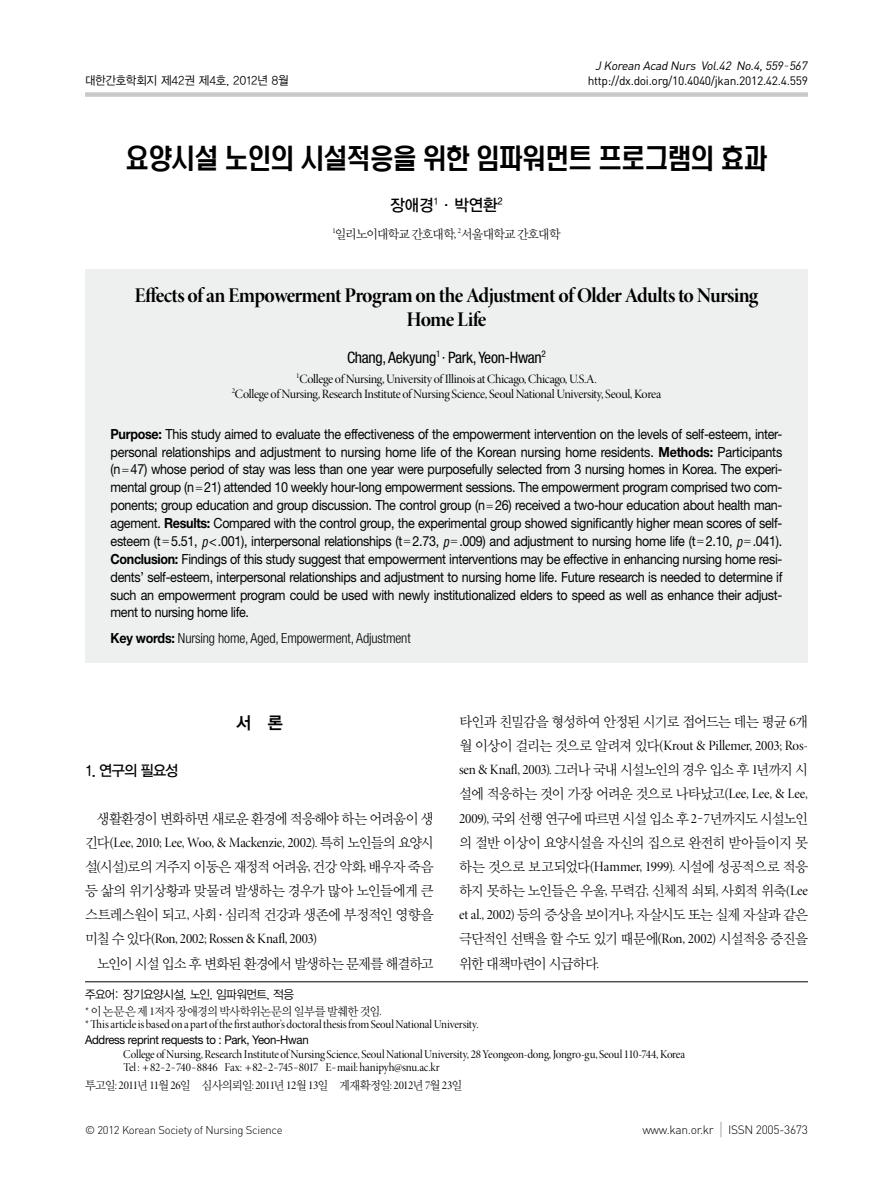
<style>
.page{position:relative;width:893px;height:1191px;background:#fff}
.page>*{position:absolute;margin:0;border:0;box-sizing:border-box;transform-origin:0 0}
.t1{font:500 27px "HYK Head Line";letter-spacing:-.05em;color:#000;scale:.9 1}
.t2{font:21px/24px "Minion Pro Bold Disp";letter-spacing:-.035em;color:#000;text-align:center}
.t3{font:17.25px "YDIYGO340";color:#000;scale:.95 1}
.t4{font:16.5px "YDIYGO330";color:#000;scale:.95 1}
.t5{font:condensed 15.75px "Helvetica Neue LT Std";letter-spacing:-.02em;color:#000}
.t6{font:15px "YDIYGO330";letter-spacing:-.05em;color:#000;scale:.95 1}
.t7{font:14.25px/24.2px "YDIY Mj O320";letter-spacing:-.06em;color:#000;text-align:justify;scale:.96 1}
.t8{font:14.25px "Minion Pro Disp";letter-spacing:-.015em;color:#000;scale:.96 1}
.t9{font:13.95px/17.9px "Helvetica Neue LT Std";letter-spacing:-.025em;color:#000;text-align:justify;scale:.9 1}
.t10{font:300 condensed 13.95px "Helvetica Neue LT Std";letter-spacing:-.01em;color:#000}
.t11{font:12.75px/14.5px "Minion Pro Disp";letter-spacing:-.03em;color:#000;text-align:center}
.t12{font:12.75px "YDIY Mj O320";letter-spacing:-.07em;color:#000;scale:.96 1}
.t13{font:12px/13.2px "Minion Pro Disp";letter-spacing:-.015em;color:#000;scale:.96 1}
.t14{font:12px "Minion Pro Disp";letter-spacing:-.035em;color:#000;scale:.96 1}
.t15{font:12px "DIN Pro";letter-spacing:-.025em;color:#000}
.t16{font:12px "Helvetica Neue LT Std";letter-spacing:-.025em;color:#000;scale:.95 1}
.t17{font:italic 12px "DIN Pro";color:#000}
.t18{font:12px "YDIY Mj O320";letter-spacing:-.025em;color:#000;scale:.96 1}
.t19{font:300 12px "DIN Pro";letter-spacing:-.025em;color:#000}
.t20{font:12px "YDIYGO320";letter-spacing:-.01em;color:#000;scale:.95 1}
.t21{font:12px "YDIYGO320";letter-spacing:-.03em;color:#000;scale:.96 1}
.t22{font:300 11.25px "DIN Pro";letter-spacing:-.025em;color:#000}
.s1{font-family:"Dotum";font-size:10.8px}
.s2{font-family:"Minion Pro Disp"}
.s3{font-weight:700}
.s4{font-family:"Dotum";font-size:12.6px}
.s5{font-family:"Helvetica";font-style:italic;font-stretch:condensed}
.s6{font-weight:700;font-stretch:normal}
.s7{font-family:"YDIY Mj O320"}
.s8{font-family:"YDIYGO320"}
.s9{font-family:"Dotum";font-size:12.9px}
.s10{font-weight:400;font-size:18px;color:#9f9fa0}
</style>
<div class="page">
<div style="left:85px;top:92px;width:723px;height:5px;background:#c9c9ca"></div>
<div style="left:85px;top:270px;width:723px;height:392px;background:#eeefef"></div>
<hr style="left:85px;top:981px;width:723px;height:1px;background:#000">
<p class="t17" style="left:595px;top:57px;width:216px">J Korean Acad Nurs Vol.42 No.4,559<span class="s1">-</span>567</p>
<p class="t20" style="left:85px;top:74px;width:216px">대한간호학회지 제42권 제4호, 2012년 8월</p>
<p class="t15" style="left:588px;top:73px;width:222px">http://dx.doi.org/10.4040/jkan.2012.42.4.559</p>
<h1 class="t1" style="left:125px;top:145px;width:716px">요양시설 노인의 시설적응을 위한 임파워먼트 프로그램의 효과</h1>
<p class="t4" style="left:390px;top:196px;width:120px">장애경<sup>1</sup>·박연환<sup>2</sup></p>
<p class="t12" style="left:332px;top:227px;width:239px"><sup>1</sup>일리노이대학교 간호대학<span class="s2">,</span> <sup>2</sup>서울대학교 간호대학</p>
<h2 class="t2" style="left:135px;top:284px;width:625px">Effects of an Empowerment Program on the Adjustment of Older Adults to Nursing<br>Home Life</h2>
<p class="t5" style="left:347px;top:348px;width:200px">Chang, Aekyung<sup>1</sup> · Park, Yeon-Hwan<sup>2</sup></p>
<p class="t11" style="left:232px;top:372px;width:431px"><sup>1</sup>College of Nursing, University of Illinois at Chicago, Chicago, U.S.A.<br><sup>2</sup>College of Nursing, Research Institute of Nursing Science, Seoul National University, Seoul, Korea</p>
<p class="t9" style="left:111px;top:425px;width:748px"><span class="s3">Purpose:</span> This study aimed to evaluate the effectiveness of the empowerment intervention on the levels of self-esteem, inter&shy;personal relationships and adjustment to nursing home life of the Korean nursing home residents. <span class="s3">Methods:</span> Participants (n<span class="s4">=</span>47) whose period of stay was less than one year were purposefully selected from 3 nursing homes in Korea. The experi&shy;mental group (n<span class="s4">=</span>21) attended 10 weekly hour-long empowerment sessions. The empowerment program comprised two com&shy;ponents; group education and group discussion. The control group (n<span class="s4">=</span>26) received a two-hour education about health man&shy;agement. <span class="s3">Results:</span> Compared with the control group, the experimental group showed significantly higher mean scores of self&shy;esteem (t<span class="s4">=</span>5.51, <span class="s5">p</span>&lt;.001), interpersonal relationships (t<span class="s4">=</span>2.73, <span class="s5">p</span><span class="s4">=</span>.009) and adjustment to nursing home life (t<span class="s4">=</span>2.10, <span class="s5">p</span><span class="s4">=</span>.041).<br><span class="s3">Conclusion:</span> Findings of this study suggest that empowerment interventions may be effective in enhancing nursing home resi&shy;dents’ self-esteem, interpersonal relationships and adjustment to nursing home life. Future research is needed to determine if such an empowerment program could be used with newly institutionalized elders to speed as well as enhance their adjust&shy;ment to nursing home life.</p>
<p class="t10" style="left:111px;top:630px;width:302px"><span class="s6">Key words:</span> Nursing home, Aged, Empowerment, Adjustment</p>
<p class="t3" style="left:236px;top:713px;width:51px">서 론</p>
<p class="t6" style="left:85px;top:762px;width:100px">1. 연구의 필요성</p>
<p class="t7" style="left:97px;top:806px;width:352px">생활환경이 변화하면 새로운 환경에 적응해야 하는 어려움이 생</p>
<p class="t8" style="left:85px;top:833px;width:365px"><span class="s7">긴다</span>(Lee, 2010; Lee, Woo, &amp; Mackenzie, 2002). <span class="s7">특히 노인들의 요양시</span></p>
<p class="t7" style="left:85px;top:854px;width:365px">설<span class="s2">(</span>시설<span class="s2">)</span>로의 거주지 이동은 재정적 어려움<span class="s2">,</span> 건강 악화<span class="s2">,</span> 배우자 죽음 등 삶의 위기상황과 맞물려 발생하는 경우가 많아 노인들에게 큰 스트레스원이 되고<span class="s2">,</span> 사회<span class="s8">·</span>심리적 건강과 생존에 부정적인 영향을</p>
<p class="t8" style="left:85px;top:930px;width:243px"><span class="s7">미칠 수 있다</span>(Ron, 2002; Rossen &amp; Knafl, 2003)</p>
<p class="t7" style="left:97px;top:951px;width:352px">노인이 시설 입소 후 변화된 환경에서 발생하는 문제를 해결하고</p>
<p class="t7" style="left:459px;top:709px;width:365px">타인과 친밀감을 형성하여 안정된 시기로 접어드는 데는 평균 <span class="s2">6</span>개</p>
<p class="t8" style="left:459px;top:737px;width:365px"><span class="s7">월 이상이 걸리는 것으로 알려져 있다</span>(Krout &amp; Pillemer, 2003; Ros-</p>
<p class="t7" style="left:459px;top:758px;width:365px"><span class="s2">sen &amp; Knafl, 2003).</span> 그러나 국내 시설노인의 경우 입소 후 <span class="s2">1</span>년까지 시 설에 적응하는 것이 가장 어려운 것으로 나타났고<span class="s2">(Lee, Lee, &amp; Lee, 2009),</span> 국외 선행 연구에 따르면 시설 입소 후 <span class="s2">2</span><span class="s9">-</span> <span class="s2">7</span>년까지도 시설노인 의 절반 이상이 요양시설을 자신의 집으로 완전히 받아들이지 못 하는 것으로 보고되었다<span class="s2">(Hammer, 1999).</span> 시설에 성공적으로 적응 하지 못하는 노인들은 우울<span class="s2">,</span> 무력감<span class="s2">,</span> 신체적 쇠퇴<span class="s2">,</span> 사회적 위축<span class="s2">(Lee et al., 2002)</span> 등의 증상을 보이거나<span class="s2">,</span> 자살시도 또는 실제 자살과 같은 극단적인 선택을 할 수도 있기 때문에<span class="s2">(Ron, 2002)</span> 시설적응 증진을 위한 대책마련이 시급하다<span class="s2">.</span></p>
<p class="t21" style="left:85px;top:987px;width:219px">주요어: 장기요양시설, 노인, 임파워먼트, 적응</p>
<p class="t18" style="left:85px;top:1005px;width:311px"><span class="s2">*</span>이논문은제<span class="s2">1</span>저자장애경의박사학위논문의일부를발췌한것임<span class="s2">.</span></p>
<p class="t13" style="left:85px;top:1018px;width:412px">*This articleis based on a part ofthe first author’s doctoralthesisfromSeoulNationalUniversity.</p>
<p class="t16" style="left:85px;top:1032px;width:237px">Address reprint requests to : Park, Yeon-Hwan</p>
<p class="t13" style="left:123px;top:1048px;width:587px">College ofNursing,Research Institute ofNursing Science, SeoulNationalUniversity, 28Yeongeon-dong,Jongro-gu, Seoul 110-744,Korea<br>Tel : <span class="s1">+</span>82<span class="s1">-</span>2<span class="s1">-</span>740<span class="s1">-</span>8846 Fax: <span class="s1">+</span>82<span class="s1">-</span>2<span class="s1">-</span>745<span class="s1">-</span>8017 E<span class="s1">-</span>mail: hanipyh@snu.ac.kr</p>
<p class="t14" style="left:85px;top:1077px;width:394px"><span class="s7">투고일</span>: 2011<span class="s7">년</span> 11<span class="s7">월</span> 26<span class="s7">일 심사의뢰일</span>: 2011<span class="s7">년</span> 12<span class="s7">월</span> 13<span class="s7">일 게재확정일</span>: 2012<span class="s7">년</span> 7<span class="s7">월</span> 23<span class="s7">일</span></p>
<p class="t22" style="left:85px;top:1122px;width:199px">© 2012 Korean Society of Nursing Science</p>
<p class="t19" style="left:642px;top:1121px;width:167px">www.kan.or.kr <span class="s10">|</span> ISSN 2005-3673</p>
</div>
